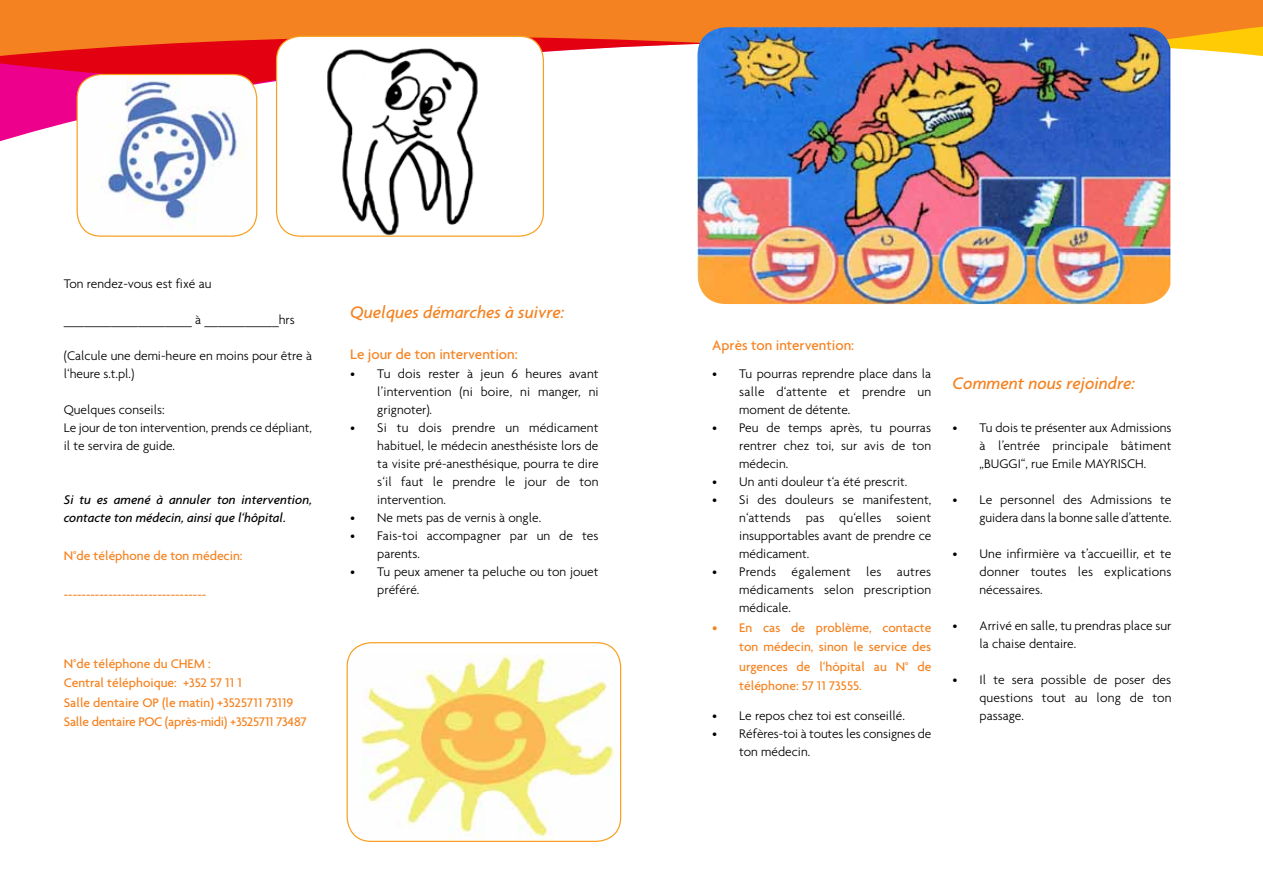
<style>
.page{position:relative;width:1263px;height:893px;background:#fff}
.page>*{position:absolute;margin:0;border:0;box-sizing:border-box;transform-origin:0 0}
.t1{font:italic 500 18px "Agenda";color:#f58220}
.t2{font:500 15px "Agenda";color:#f58220}
.t3{font:300 13.5px/18px "Agenda";color:#000;text-align:justify}
.t4{font:500 13.5px/19.5px "Agenda";color:#f58220}
.t5{font:italic 500 13.5px/18px "Agenda";color:#000}
</style>
<div class="page">
<div style="left:0;top:0;width:1263px;height:84px;background:#f58220"></div>
<svg style="left:1125px;top:24px;width:138px;height:35px"></svg>
<svg style="left:0;top:37px;width:697px;height:108px"></svg>
<img style="left:277px;top:36px;width:266px;height:200px">
<div style="left:276px;top:36px;width:268px;height:201px;border:1px solid #f99f1e;border-radius:24px"></div>
<img style="left:697px;top:27px;width:473px;height:277px">
<img style="left:77px;top:74px;width:180px;height:162px">
<div style="left:77px;top:74px;width:180px;height:163px;border:1px solid #f99f1e;border-radius:24px"></div>
<img style="left:347px;top:654px;width:273px;height:186px">
<div style="left:347px;top:642px;width:274px;height:200px;border:1px solid #f99f1e;border-radius:24px"></div>
<p class="t3" style="left:64px;top:274px;width:149px">Ton rendez-vous est fixé au</p>
<p class="t3" style="left:64px;top:310px;width:233px">___________________ à ___________hrs</p>
<p class="t3" style="left:64px;top:346px;width:250px">(Calcule une demi-heure en moins pour être à l‘heure s.t.pl.)</p>
<p class="t3" style="left:64px;top:400px;width:250px;text-align:left">Quelques conseils:<br>Le jour de ton intervention, prends ce dépliant, il te servira de guide.</p>
<p class="t5" style="left:64px;top:490px;width:250px">Si tu es amené à annuler ton intervention, contacte ton médecin, ainsi que l‘hôpital.</p>
<p class="t4" style="left:64px;top:545px;width:180px">N°de téléphone de ton médecin:</p>
<p class="t4" style="left:64px;top:584px;width:144px">--------------------------------</p>
<p class="t4" style="left:64px;top:653px;width:245px">N°de téléphone du CHEM :<br>Central téléphoique: +352 57 11 1<br>Salle dentaire OP (le matin) +3525711 73119<br>Salle dentaire POC (après-midi) +3525711 73487</p>
<h1 class="t1" style="left:350px;top:302px;width:215px">Quelques démarches à suivre:</h1>
<p class="t2" style="left:350px;top:345px;width:169px">Le jour de ton intervention:</p>
<p class="t3" style="left:377px;top:364px;width:223px;text-indent:-27px">• Tu dois rester à jeun 6 heures avant l’intervention (ni boire, ni manger, ni grignoter).</p>
<p class="t3" style="left:377px;top:418px;width:223px;text-indent:-27px">• Si tu dois prendre un médicament habituel, le médecin anesthésiste lors de ta visite pré-anesthésique, pourra te dire s‘il faut le prendre le jour de ton intervention.</p>
<p class="t3" style="left:350px;top:508px;width:192px">• Ne mets pas de vernis à ongle.</p>
<p class="t3" style="left:377px;top:526px;width:223px;text-indent:-27px">• Fais-toi accompagner par un de tes parents.</p>
<p class="t3" style="left:377px;top:562px;width:223px;text-indent:-27px">• Tu peux amener ta peluche ou ton jouet préféré.</p>
<p class="t2" style="left:712px;top:336px;width:143px">Après ton intervention:</p>
<p class="t3" style="left:739px;top:364px;width:193px;text-indent:-27px">• Tu pourras reprendre place dans la salle d‘attente et prendre un moment de détente.</p>
<p class="t3" style="left:739px;top:418px;width:193px;text-indent:-27px">• Peu de temps après, tu pourras rentrer chez toi, sur avis de ton médecin.</p>
<p class="t3" style="left:712px;top:472px;width:197px">• Un anti douleur t‘a été prescrit.</p>
<p class="t3" style="left:739px;top:490px;width:194px;text-indent:-27px">• Si des douleurs se manifestent, n‘attends pas qu‘elles soient insupportables avant de prendre ce médicament.</p>
<p class="t3" style="left:739px;top:562px;width:194px;text-indent:-27px">• Prends également les autres médicaments selon prescription médicale.</p>
<p class="t4" style="left:739px;top:617px;width:193px;text-align:justify;text-indent:-27px">• En cas de problème, contacte ton médecin, sinon le service des urgences de l‘hôpital au N° de téléphone: 57 11 73555.</p>
<p class="t3" style="left:712px;top:706px;width:194px">• Le repos chez toi est conseillé.</p>
<p class="t3" style="left:739px;top:724px;width:194px;text-indent:-27px">• Réfères-toi à toutes les consignes de ton médecin.</p>
<h1 class="t1" style="left:952px;top:372px;width:184px">Comment nous rejoindre:</h1>
<p class="t3" style="left:979px;top:418px;width:193px;text-indent:-27px">• Tu dois te présenter aux Admissions à l’entrée principale bâtiment „BUGGI“, rue Emile MAYRISCH.</p>
<p class="t3" style="left:952px;top:490px;width:221px;text-align:right">• Le personnel des Admissions te guidera dans la bonne salle d’attente.</p>
<p class="t3" style="left:979px;top:544px;width:193px;text-indent:-27px">• Une infirmière va t’accueillir, et te donner toutes les explications nécessaires.</p>
<p class="t3" style="left:979px;top:616px;width:193px;text-indent:-27px">• Arrivé en salle, tu prendras place sur la chaise dentaire.</p>
<p class="t3" style="left:979px;top:670px;width:194px;text-indent:-27px">• Il te sera possible de poser des questions tout au long de ton passage.</p>
</div>
